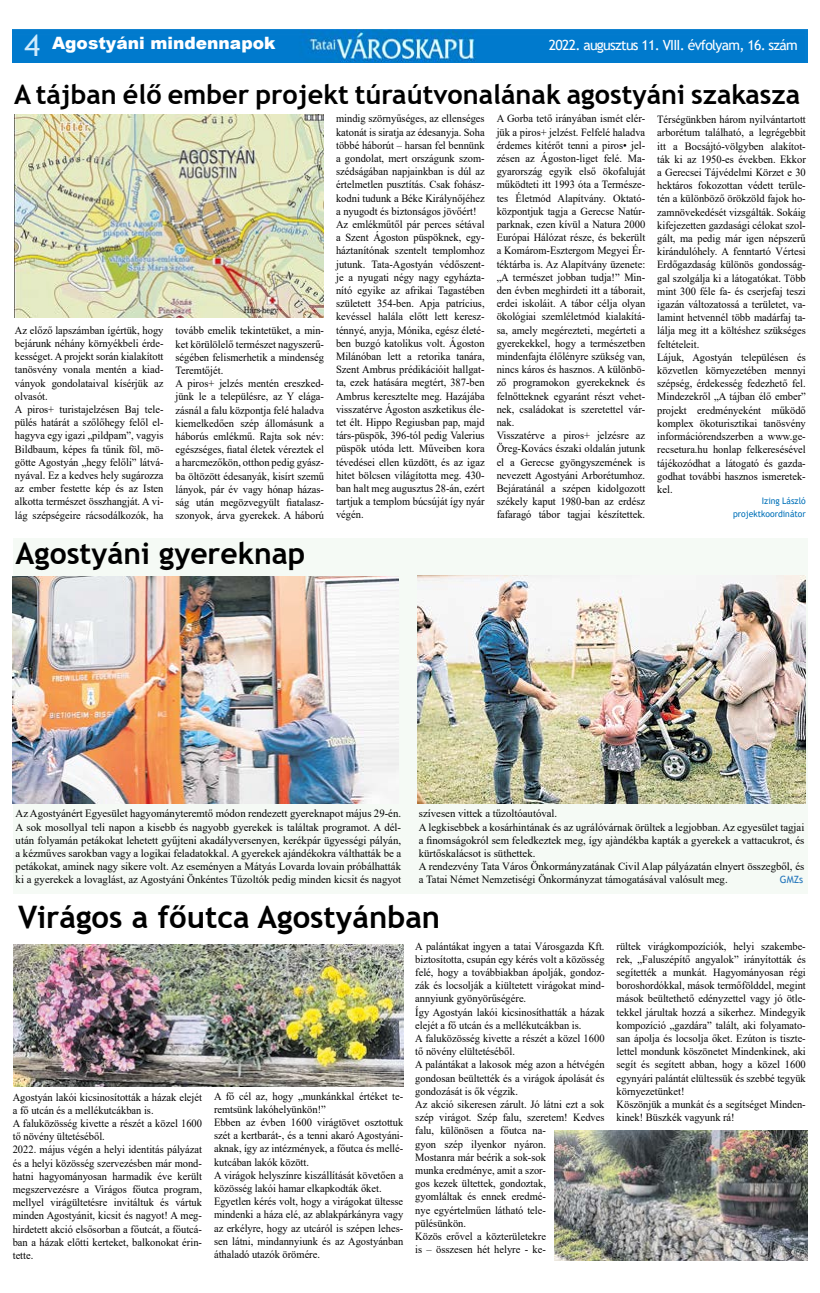
<style>
.page{position:relative;width:820px;height:1293px;background:#fff}
.page>*{position:absolute;margin:0;border:0;box-sizing:border-box;transform-origin:0 0}
.t1{font:700 31px "Trebuchet MS";color:#000}
.t2{font:700 30px "Trebuchet MS";color:#000}
.t3{font:700 27px "Trebuchet MS";color:#000}
.t4{font:900 17px "Arial";color:#fff}
.t5{font:14px "Trebuchet MS";letter-spacing:-.05em;color:#fff}
.t6{font:11px/13.2px "Times New Roman";color:#000;scale:.95 1}
.t7{font:11px/13.2px "Times New Roman";color:#000;text-align:justify}
.t8{font:10px "Trebuchet MS";color:#2376bc}
.t9{font:9px/13.2px "Trebuchet MS";color:#0071b9;text-align:right;scale:.95 1}
.s1{font-family:"Trebuchet MS";font-weight:400;font-size:30px;color:#d0ebfc}
</style>
<div class="page">
<img style="left:13px;top:30px;width:793px;height:33px">
<img style="left:14px;top:115px;width:309px;height:202px">
<div style="left:13px;top:539px;width:793px;height:355px;background:#f5faf5"></div>
<img style="left:13px;top:576px;width:386px;height:228px">
<img style="left:13px;top:944px;width:391px;height:142px">
<img style="left:417px;top:575px;width:388px;height:229px">
<img style="left:554px;top:1130px;width:252px;height:130px">
<h3 class="t4" style="left:25px;top:31px;width:252px"><span class="s1">4</span> Agostyáni mindennapok</h3>
<p class="t5" style="left:548px;top:36px;width:250px">2022. augusztus 11. VIII. évfolyam, 16. szám</p>
<h3 class="t3" style="left:14px;top:78px;width:787px">A tájban élő ember projekt túraútvonalának agostyáni szakasza</h3>
<p class="t6" style="left:15px;top:323px;width:158px">Az előző lapszámban ígértük, hogy bejárunk néhány környékbeli érde&shy;kességet. A projekt során kialakított tanösvény vonala mentén a kiad&shy;ványok gondolataival kísérjük az olvasót.<br>A piros+ turistajelzésen Baj tele&shy;pülés határát a szőlőhegy felől el&shy;hagyva egy igazi „pildpam”, vagyis Bildbaum, képes fa tűnik föl, mö&shy;götte Agostyán „hegy felőli” látvá&shy;nyával. Ez a kedves hely sugározza az ember festette kép és az Isten alkotta természet összhangját. A vi&shy;lág szépségeire rácsodálkozók, ha</p>
<p class="t6" style="left:175px;top:324px;width:158px">tovább emelik tekintetüket, a min&shy;ket körülölelő természet nagyszerű&shy;ségében felismerhetik a mindenség Teremtőjét.<br>A piros+ jelzés mentén ereszked&shy;jünk le a településre, az Y elága&shy;zásnál a falu központja felé haladva kiemelkedően szép állomásunk a háborús emlékmű. Rajta sok név: egészséges, fiatal életek véreztek el a harcmezőkön, otthon pedig gyász&shy;ba öltözött édesanyák, kisírt szemű lányok, pár év vagy hónap házas&shy;ság után megözvegyült fiatalas - szonyok, árva gyerekek. A háború</p>
<h2 class="t2" style="left:16px;top:534px;width:291px">Agostyáni gyereknap</h2>
<p class="t6" style="left:336px;top:112px;width:158px">mindig szörnyűséges, az ellenséges katonát is siratja az édesanyja. Soha többé háborút – harsan fel bennünk a gondolat, mert országunk szom&shy;szédságában napjainkban is dúl az értelmetlen pusztítás. Csak fohász&shy;kodni tudunk a Béke Királynőjéhez a nyugodt és biztonságos jövőért!<br>Az emlékműtől pár perces sétával a Szent Ágoston püspöknek, egy&shy;háztanítónak szentelt templomhoz jutunk. Tata-Agostyán védőszent&shy;je a nyugati négy nagy egyházta&shy;nító egyike az afrikai Tagastében született 354-ben. Apja patrícius, kevéssel halála előtt lett keresz&shy;ténnyé, anyja, Mónika, egész életé&shy;ben buzgó katolikus volt. Ágoston Milánóban lett a retorika tanára, Szent Ambrus prédikációit hallgat&shy;ta, ezek hatására megtért, 387-ben Ambrus keresztelte meg. Hazájába visszatérve Ágoston aszketikus éle&shy;tet élt. Hippo Regiusban pap, majd társ-püspök, 396-tól pedig Valerius püspök utóda lett. Műveiben kora tévedései ellen küzdött, és az igaz hitet bölcsen világította meg. 430- ban halt meg augusztus 28-án, ezért tartjuk a templom búcsúját így nyár végén.</p>
<p class="t6" style="left:496px;top:112px;width:158px">A Gorba tető irányában ismét elér&shy;jük a piros+ jelzést. Felfelé haladva érdemes kitérőt tenni a piros• jel&shy;zésen az Ágoston-liget felé. Ma&shy;gyarország egyik első ökofaluját működteti itt 1993 óta a Természe&shy;tes Életmód Alapítvány. Oktató&shy;központjuk tagja a Gerecse Natúr&shy;parknak, ezen kívül a Natura 2000<br>Európai Hálózat része, és bekerült a Komárom-Esztergom Megyei Ér&shy;téktárba is. Az Alapítvány üzenete: „A természet jobban tudja!” Min&shy;den évben meghirdeti itt a táborait, erdei iskoláit. A tábor célja olyan ökológiai szemléletmód kialakítá&shy;sa, amely megérezteti, megérteti a gyerekekkel, hogy a természetben mindenfajta élőlényre szükség van, nincs káros és hasznos. A különbö&shy;ző programokon gyerekeknek és felnőtteknek egyaránt részt vehet&shy;nek, családokat is szeretettel vár&shy;nak.<br>Visszatérve a piros+ jelzésre az Öreg-Kovács északi oldalán jutunk el a Gerecse gyöngyszemének is nevezett Agostyáni Arborétumhoz.<br>Bejáratánál a szépen kidolgozott székely kaput 1980-ban az erdész fafaragó tábor tagjai készítettek.</p>
<p class="t6" style="left:657px;top:113px;width:158px">Térségünkben három nyilvántartott arborétum található, a legrégebbit itt a Bocsájtó-völgyben alakítot&shy;ták ki az 1950-es években. Ekkor a Gerecsei Tájvédelmi Körzet e 30 hektáros fokozottan védett terüle&shy;tén a különböző örökzöld fajok ho&shy;zamnövekedését vizsgálták. Sokáig kifejezetten gazdasági célokat szol&shy;gált, ma pedig már igen népszerű kirándulóhely. A fenntartó Vértesi Erdőgazdaság különös gondosság&shy;gal szolgálja ki a látogatókat. Több mint 300 féle fa- és cserjefaj teszi igazán változatossá a területet, va&shy;lamint hetvennél több madárfaj ta&shy;lálja meg itt a költéshez szükséges feltételeit.<br>Lájuk, Agostyán településen és közvetlen környezetében mennyi szépség, érdekesség fedezhető fel.<br>Mindezekről „A tájban élő ember” projekt eredményeként működő komplex ökoturisztikai tanösvény információrendszerben a www.ge&shy;recsetura.hu honlap felkeresésével tájékozódhat a látogató és gazda&shy;godhat további hasznos ismeretek&shy;kel.</p>
<p class="t9" style="left:732px;top:494px;width:78px">Izing László projektkoordinátor</p>
<p class="t7" style="left:16px;top:807px;width:387px">Az Agostyánért Egyesület hagyományteremtő módon rendezett gyereknapot május 29-én.<br>A sok mosollyal teli napon a kisebb és nagyobb gyerekek is találtak programot. A dél&shy;után folyamán petákokat lehetett gyűjteni akadályversenyen, kerékpár ügyességi pályán, a kézműves sarokban vagy a logikai feladatokkal. A gyerekek ajándékokra válthatták be a petákokat, aminek nagy sikere volt. Az eseményen a Mátyás Lovarda lovain próbálhatták ki a gyerekek a lovaglást, az Agostyáni Önkéntes Tűzoltók pedig minden kicsit és nagyot</p>
<p class="t7" style="left:418px;top:807px;width:387px;text-align:left">szívesen vittek a tűzoltóautóval.<br>A legkisebbek a kosárhintának és az ugrálóvárnak örültek a legjobban. Az egyesület tagjai a finomságokról sem feledkeztek meg, így ajàndékba kapták a gyerekek a vattacukrot, és kürtőskalácsot is süthettek.<br>A rendezvény Tata Város Önkormányzatának Civil Alap pályázatán elnyert összegből, és a Tatai Német Nemzetiségi Önkormányzat támogatásával valósult meg.</p>
<p class="t8" style="left:779px;top:873px;width:25px">GMZs</p>
<h1 class="t1" style="left:18px;top:898px;width:423px">Virágos a főutca Agostyánban</h1>
<p class="t6" style="left:13px;top:1090px;width:201px">Agostyán lakói kicsinosították a házak elejét a fő utcán és a mellékutcákban is.<br>A faluközösség kivette a részét a közel 1600 tő növény ültetéséből.<br>2022. május végén a helyi identitás pályázat és a helyi közösség szervezésben már mond&shy;hatni hagyományosan harmadik éve került megszervezésre a Virágos főutca program, mellyel virágültetésre invitáltuk és vártuk minden Agostyánit, kicsit és nagyot! A meg&shy;hirdetett akció elsősorban a főutcát, a főutcá&shy;ban a házak előtti kerteket, balkonokat érin&shy;tette.</p>
<p class="t6" style="left:214px;top:1089px;width:201px">A fő cél az, hogy „munkánkkal értéket te&shy;remtsünk lakóhelyünkön!”<br>Ebben az évben 1600 virágtövet osztottuk szét a kertbarát-, és a tenni akaró Agostyáni&shy;aknak, így az intézmények, a főutca és mellé&shy;kutcában lakók között.<br>A virágok helyszínre kiszállítását követően a közösség lakói hamar elkapkodták őket.<br>Egyetlen kérés volt, hogy a virágokat ültesse mindenki a háza elé, az ablakpárkányra vagy az erkélyre, hogy az utcáról is szépen lehes&shy;sen látni, mindannyiunk és az Agostyánban áthaladó utazók örömére.</p>
<p class="t6" style="left:415px;top:939px;width:201px">A palántákat ingyen a tatai Városgazda Kft. biztosította, csupán egy kérés volt a közösség felé, hogy a továbbiakban ápolják, gondoz&shy;zák és locsolják a kiültetett virágokat mind&shy;annyiunk gyönyörűségére.<br>Így Agostyán lakói kicsinosíthatták a házak elejét a fő utcán és a mellékutcákban is.<br>A faluközösség kivette a részét a közel 1600 tő növény elültetéséből.<br>A palántákat a lakosok még azon a hétvégén gondosan beültették és a virágok ápolását és gondozását is ők végzik.<br>Az akció sikeresen zárult. Jó látni ezt a sok szép virágot. Szép falu, szeretem! Kedves falu, különösen a főutca na-<br>gyon szép ilyenkor nyáron.<br>Mostanra már beérik a sok-sok<br>munka eredménye, amit a szor-<br>gos kezek ültettek, gondoztak,<br>gyomláltak és ennek eredmé-<br>nye egyértelműen látható tele-<br>pülésünkön.<br>Közös erővel a közterületekre<br>is – összesen hét helyre - ke-</p>
<p class="t6" style="left:616px;top:939px;width:201px">rültek virágkompozíciók, helyi szakembe&shy;rek, „Faluszépítő angyalok” irányították és segítették a munkát. Hagyományosan régi boroshordókkal, mások termőfölddel, megint mások beültethető edényzettel vagy jó ötle&shy;tekkel járultak hozzá a sikerhez. Mindegyik kompozíció „gazdára” talált, aki folyamato&shy;san ápolja és locsolja őket. Ezúton is tiszte&shy;lettel mondunk köszönetet Mindenkinek, aki segít és segített abban, hogy a közel 1600 egynyári palántát elültessük és szebbé tegyük környezetünket!<br>Köszönjük a munkát és a segítséget Minden&shy;kinek! Büszkék vagyunk rá!</p>
</div>
